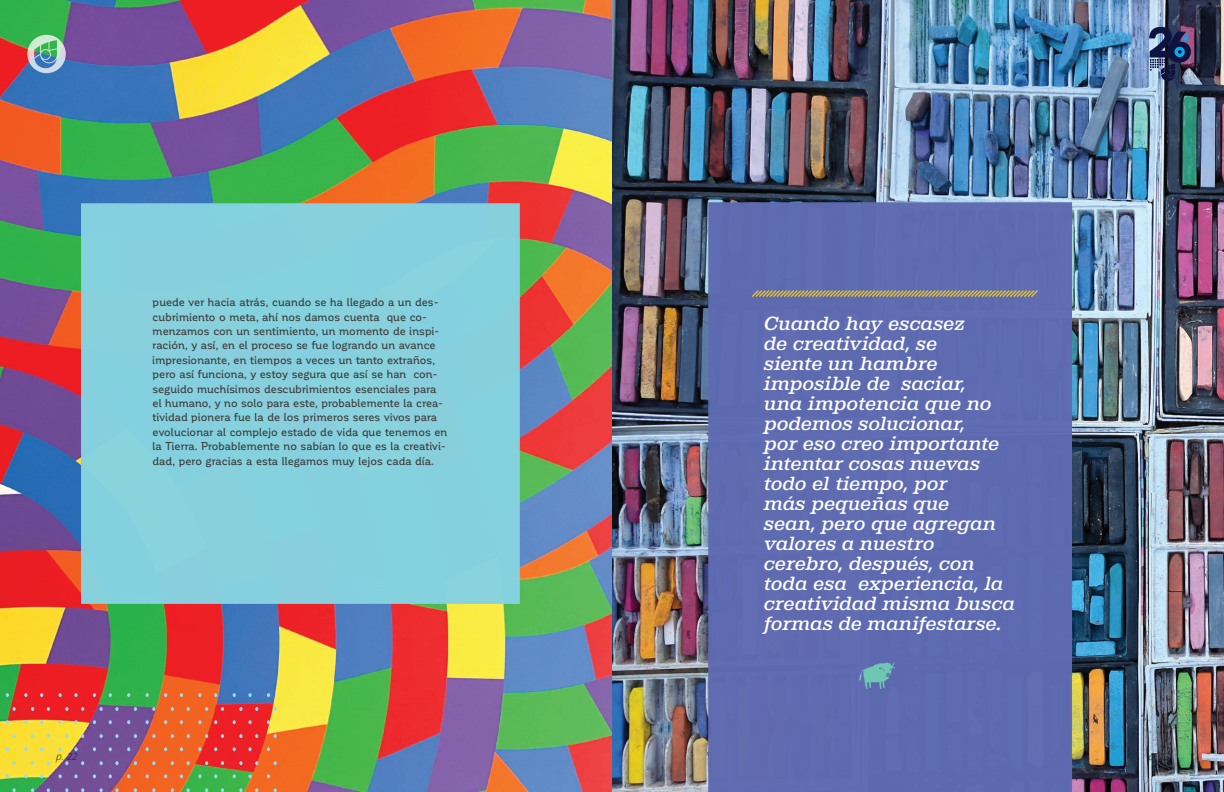
<style>
.page{position:relative;width:1224px;height:792px;background:#fff}
.page>*{position:absolute;margin:0;border:0;box-sizing:border-box;transform-origin:0 0}
.t1{font:italic 500 20px/20px "Albiona Soft";color:#fff}
.t2{font:500 11.3px/14.4px "Corporative";letter-spacing:.005em;color:#3d3d3d}
.t3{font:italic 300 10px "Open Sans";color:#231f20}
</style>
<div class="page">
<img style="left:0;top:0;width:1224px;height:792px">
<svg style="left:27px;top:35px;width:39px;height:38px"></svg>
<div style="left:708px;top:202px;width:364px;height:590px;background:#5e6bb1"></div>
<div style="left:81px;top:203px;width:439px;height:401px;background:#86d3e1;border:1px solid #85d1e1"></div>
<svg style="left:6px;top:693px;width:3px;height:4px"></svg>
<svg style="left:24px;top:693px;width:3px;height:4px"></svg>
<svg style="left:40px;top:693px;width:3px;height:4px"></svg>
<svg style="left:59px;top:693px;width:3px;height:4px"></svg>
<svg style="left:13px;top:707px;width:3px;height:4px"></svg>
<svg style="left:31px;top:707px;width:3px;height:4px"></svg>
<svg style="left:47px;top:707px;width:3px;height:4px"></svg>
<svg style="left:65px;top:707px;width:3px;height:4px"></svg>
<svg style="left:6px;top:720px;width:3px;height:4px"></svg>
<svg style="left:24px;top:720px;width:3px;height:4px"></svg>
<svg style="left:40px;top:720px;width:3px;height:4px"></svg>
<svg style="left:59px;top:720px;width:3px;height:4px"></svg>
<svg style="left:13px;top:734px;width:3px;height:4px"></svg>
<svg style="left:31px;top:734px;width:3px;height:4px"></svg>
<svg style="left:47px;top:734px;width:3px;height:4px"></svg>
<svg style="left:65px;top:734px;width:3px;height:4px"></svg>
<svg style="left:74px;top:693px;width:4px;height:4px"></svg>
<svg style="left:93px;top:693px;width:3px;height:4px"></svg>
<svg style="left:109px;top:693px;width:3px;height:4px"></svg>
<svg style="left:127px;top:693px;width:3px;height:4px"></svg>
<svg style="left:81px;top:707px;width:3px;height:4px"></svg>
<svg style="left:100px;top:707px;width:3px;height:4px"></svg>
<svg style="left:115px;top:707px;width:4px;height:4px"></svg>
<svg style="left:134px;top:707px;width:3px;height:4px"></svg>
<svg style="left:74px;top:720px;width:4px;height:4px"></svg>
<svg style="left:93px;top:720px;width:3px;height:4px"></svg>
<svg style="left:109px;top:720px;width:3px;height:4px"></svg>
<svg style="left:127px;top:720px;width:3px;height:4px"></svg>
<svg style="left:81px;top:734px;width:3px;height:4px"></svg>
<svg style="left:100px;top:734px;width:3px;height:4px"></svg>
<svg style="left:115px;top:734px;width:4px;height:4px"></svg>
<svg style="left:134px;top:734px;width:3px;height:4px"></svg>
<svg style="left:6px;top:747px;width:3px;height:4px"></svg>
<svg style="left:24px;top:747px;width:3px;height:4px"></svg>
<svg style="left:40px;top:747px;width:3px;height:4px"></svg>
<svg style="left:59px;top:747px;width:3px;height:4px"></svg>
<svg style="left:13px;top:761px;width:3px;height:4px"></svg>
<svg style="left:31px;top:761px;width:3px;height:4px"></svg>
<svg style="left:47px;top:761px;width:3px;height:4px"></svg>
<svg style="left:65px;top:761px;width:3px;height:4px"></svg>
<svg style="left:6px;top:774px;width:3px;height:4px"></svg>
<svg style="left:24px;top:774px;width:3px;height:4px"></svg>
<svg style="left:40px;top:774px;width:3px;height:4px"></svg>
<svg style="left:59px;top:774px;width:3px;height:4px"></svg>
<svg style="left:13px;top:788px;width:3px;height:4px"></svg>
<svg style="left:31px;top:788px;width:3px;height:4px"></svg>
<svg style="left:47px;top:788px;width:3px;height:4px"></svg>
<svg style="left:65px;top:788px;width:3px;height:4px"></svg>
<svg style="left:74px;top:747px;width:4px;height:4px"></svg>
<svg style="left:93px;top:747px;width:3px;height:4px"></svg>
<svg style="left:109px;top:747px;width:3px;height:4px"></svg>
<svg style="left:127px;top:747px;width:3px;height:4px"></svg>
<svg style="left:81px;top:761px;width:3px;height:4px"></svg>
<svg style="left:100px;top:761px;width:3px;height:4px"></svg>
<svg style="left:115px;top:761px;width:4px;height:4px"></svg>
<svg style="left:134px;top:761px;width:3px;height:4px"></svg>
<svg style="left:74px;top:774px;width:4px;height:4px"></svg>
<svg style="left:93px;top:774px;width:3px;height:4px"></svg>
<svg style="left:109px;top:774px;width:3px;height:4px"></svg>
<svg style="left:127px;top:774px;width:3px;height:4px"></svg>
<svg style="left:81px;top:788px;width:3px;height:4px"></svg>
<svg style="left:100px;top:788px;width:3px;height:4px"></svg>
<svg style="left:115px;top:788px;width:4px;height:4px"></svg>
<svg style="left:134px;top:788px;width:3px;height:4px"></svg>
<svg style="left:146px;top:693px;width:3px;height:4px"></svg>
<svg style="left:164px;top:693px;width:3px;height:4px"></svg>
<svg style="left:180px;top:693px;width:3px;height:4px"></svg>
<svg style="left:198px;top:693px;width:4px;height:4px"></svg>
<svg style="left:152px;top:707px;width:3px;height:4px"></svg>
<svg style="left:171px;top:707px;width:3px;height:4px"></svg>
<svg style="left:187px;top:707px;width:3px;height:4px"></svg>
<svg style="left:205px;top:707px;width:3px;height:4px"></svg>
<svg style="left:146px;top:720px;width:3px;height:4px"></svg>
<svg style="left:164px;top:720px;width:3px;height:4px"></svg>
<svg style="left:180px;top:720px;width:3px;height:4px"></svg>
<svg style="left:198px;top:720px;width:4px;height:4px"></svg>
<svg style="left:152px;top:734px;width:3px;height:4px"></svg>
<svg style="left:171px;top:734px;width:3px;height:4px"></svg>
<svg style="left:187px;top:734px;width:3px;height:4px"></svg>
<svg style="left:205px;top:734px;width:3px;height:4px"></svg>
<svg style="left:214px;top:693px;width:3px;height:4px"></svg>
<svg style="left:233px;top:693px;width:3px;height:4px"></svg>
<svg style="left:248px;top:693px;width:4px;height:4px"></svg>
<svg style="left:267px;top:693px;width:3px;height:4px"></svg>
<svg style="left:221px;top:707px;width:3px;height:4px"></svg>
<svg style="left:239px;top:707px;width:4px;height:4px"></svg>
<svg style="left:255px;top:707px;width:3px;height:4px"></svg>
<svg style="left:274px;top:707px;width:3px;height:4px"></svg>
<svg style="left:214px;top:720px;width:3px;height:4px"></svg>
<svg style="left:233px;top:720px;width:3px;height:4px"></svg>
<svg style="left:248px;top:720px;width:4px;height:4px"></svg>
<svg style="left:267px;top:720px;width:3px;height:4px"></svg>
<svg style="left:221px;top:734px;width:3px;height:4px"></svg>
<svg style="left:239px;top:734px;width:4px;height:4px"></svg>
<svg style="left:255px;top:734px;width:3px;height:4px"></svg>
<svg style="left:274px;top:734px;width:3px;height:4px"></svg>
<svg style="left:146px;top:747px;width:3px;height:4px"></svg>
<svg style="left:164px;top:747px;width:3px;height:4px"></svg>
<svg style="left:180px;top:747px;width:3px;height:4px"></svg>
<svg style="left:198px;top:747px;width:4px;height:4px"></svg>
<svg style="left:152px;top:761px;width:3px;height:4px"></svg>
<svg style="left:171px;top:761px;width:3px;height:4px"></svg>
<svg style="left:187px;top:761px;width:3px;height:4px"></svg>
<svg style="left:205px;top:761px;width:3px;height:4px"></svg>
<svg style="left:146px;top:774px;width:3px;height:4px"></svg>
<svg style="left:164px;top:774px;width:3px;height:4px"></svg>
<svg style="left:180px;top:774px;width:3px;height:4px"></svg>
<svg style="left:198px;top:774px;width:4px;height:4px"></svg>
<svg style="left:152px;top:788px;width:3px;height:4px"></svg>
<svg style="left:171px;top:788px;width:3px;height:4px"></svg>
<svg style="left:187px;top:788px;width:3px;height:4px"></svg>
<svg style="left:205px;top:788px;width:3px;height:4px"></svg>
<svg style="left:214px;top:747px;width:3px;height:4px"></svg>
<svg style="left:233px;top:747px;width:3px;height:4px"></svg>
<svg style="left:248px;top:747px;width:4px;height:4px"></svg>
<svg style="left:267px;top:747px;width:3px;height:4px"></svg>
<svg style="left:221px;top:761px;width:3px;height:4px"></svg>
<svg style="left:239px;top:761px;width:4px;height:4px"></svg>
<svg style="left:255px;top:761px;width:3px;height:4px"></svg>
<svg style="left:274px;top:761px;width:3px;height:4px"></svg>
<svg style="left:214px;top:774px;width:3px;height:4px"></svg>
<svg style="left:233px;top:774px;width:3px;height:4px"></svg>
<svg style="left:248px;top:774px;width:4px;height:4px"></svg>
<svg style="left:267px;top:774px;width:3px;height:4px"></svg>
<svg style="left:221px;top:788px;width:3px;height:4px"></svg>
<svg style="left:239px;top:788px;width:4px;height:4px"></svg>
<svg style="left:255px;top:788px;width:3px;height:4px"></svg>
<svg style="left:274px;top:788px;width:3px;height:4px"></svg>
<svg style="left:859px;top:662px;width:36px;height:27px"></svg>
<svg style="left:1149px;top:27px;width:42px;height:54px;background:#434f73"></svg>
<svg style="left:750px;top:289px;width:289px;height:9px;background:#8f8a7f"></svg>
<p class="t2" style="left:153px;top:295px;width:296px">puede ver hacia atrás, cuando se ha llegado a un des&shy;cubrimiento o meta, ahí nos damos cuenta que co&shy;menzamos con un sentimiento, un momento de inspi&shy;ración, y así, en el proceso se fue logrando un avance impresionante, en tiempos a veces un tanto extraños, pero así funciona, y estoy segura que así se han con&shy;seguido muchísimos descubrimientos esenciales para el humano, y no solo para este, probablemente la crea&shy;tividad pionera fue la de los primeros seres vivos para evolucionar al complejo estado de vida que tenemos en la Tierra. Probablemente no sabían lo que es la creativi&shy;dad, pero gracias a esta llegamos muy lejos cada día.</p>
<p class="t1" style="left:764px;top:314px;width:253px">Cuando hay escasez<br>de creatividad, se<br>siente un hambre imposible de saciar,<br>una impotencia que no podemos solucionar,<br>por eso creo importante intentar cosas nuevas todo el tiempo, por<br>más pequeñas que<br>sean, pero que agregan valores a nuestro cerebro, después, con toda esa experiencia, la creatividad misma busca formas de manifestarse.</p>
<p class="t3" style="left:56px;top:750px;width:23px">p. 22</p>
<p class="t3" style="left:1148px;top:750px;width:23px">p. 23</p>
</div>
